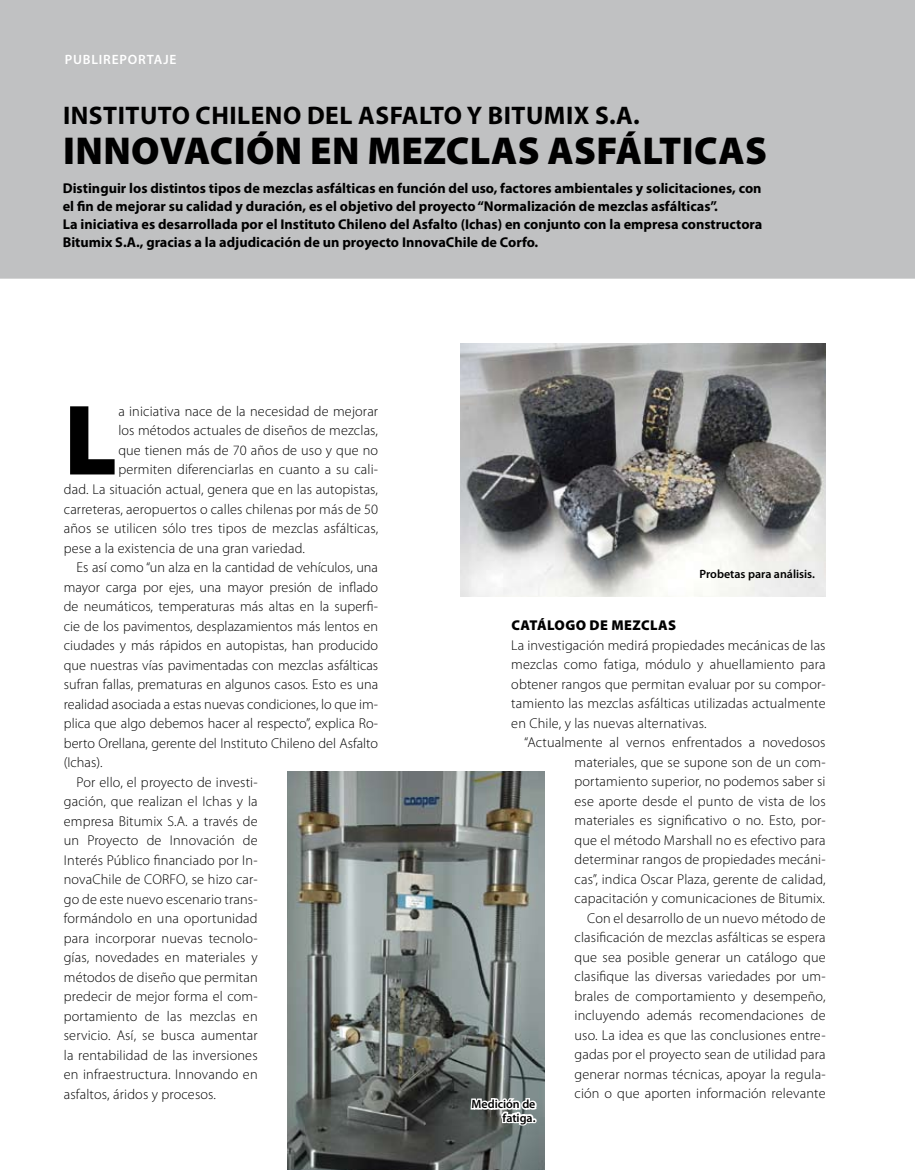
<style>
.page{position:relative;width:915px;height:1170px;background:#fff}
.page>*{position:absolute;margin:0;border:0;box-sizing:border-box;transform-origin:0 0}
.t1{font:900 101.1px "Myriad Pro";color:#000}
.t2{font:900 39px "Myriad Pro";letter-spacing:.01em;color:#000}
.t3{font:700 25.5px "Myriad Pro";letter-spacing:.02em;color:#000}
.t4{font:300 14.25px/19.5px "Myriad Pro";letter-spacing:.01em;color:#000;text-align:justify}
.t5{font:700 14.25px/18px "Myriad Pro";color:#000}
.t6{font:900 14.25px "Myriad Pro";letter-spacing:.03em;color:#000}
.t7{font:600 13.5px "Myriad Pro";letter-spacing:.06em;color:#fff}
.t8{font:600 12px/13.5px "Myriad Pro";color:#000;text-align:right}
</style>
<div class="page">
<div style="left:0;top:0;width:914px;height:279px;background:#c0c1c2"></div>
<img style="left:287px;top:771px;width:257px;height:398px">
<img style="left:460px;top:344px;width:365px;height:252px">
<svg style="left:469px;top:1072px;width:69px;height:66px"></svg>
<p class="t7" style="left:65px;top:51px;width:113px">Publireportaje</p>
<h3 class="t3" style="left:63px;top:98px;width:578px">Instituto Chileno del Asfalto y Bitumix S.A.</h3>
<h2 class="t2" style="left:63px;top:125px;width:705px">INNOVACI ÓN EN MEZCLAS ASFÁLTICAS</h2>
<p class="t5" style="left:63px;top:179px;width:700px">Distinguir los distintos tipos de mezclas asfálticas en función del uso, factores ambientales y solicitaciones, con el fin de mejorar su calidad y duración, es el objetivo del proyecto “Normalización de mezclas asfálticas”.<br>La iniciativa es desarrollada por el Instituto Chileno del Asfalto (Ichas) en conjunto con la empresa constructora Bitumix S.A., gracias a la adjudicación de un proyecto InnovaChile de Corfo.</p>
<h1 class="t1" style="left:64px;top:373px;width:55px">L</h1>
<p class="t4" style="left:118px;top:401px;width:261px">a iniciativa nace de la necesidad de mejorar</p>
<p class="t4" style="left:118px;top:421px;width:261px">los métodos actuales de diseños de mezclas,</p>
<p class="t4" style="left:118px;top:440px;width:261px">que tienen más de 70 años de uso y que no</p>
<p class="t4" style="left:118px;top:460px;width:261px">permiten diferenciarlas en cuanto a su cali-</p>
<p class="t4" style="left:64px;top:479px;width:315px">dad. La situación actual, genera que en las autopistas,</p>
<p class="t4" style="left:64px;top:499px;width:316px">carreteras, aeropuertos o calles chilenas por más de 50</p>
<p class="t4" style="left:64px;top:518px;width:316px">años se utilicen sólo tres tipos de mezclas asfálticas,</p>
<p class="t4" style="left:64px;top:538px;width:242px">pese a la existencia de una gran variedad.</p>
<p class="t4" style="left:77px;top:557px;width:303px">Es así como “un alza en la cantidad de vehículos, una</p>
<p class="t4" style="left:64px;top:577px;width:316px">mayor carga por ejes, una mayor presión de inflado</p>
<p class="t4" style="left:64px;top:596px;width:316px">de neumáticos, temperaturas más altas en la superfi-</p>
<p class="t4" style="left:64px;top:616px;width:316px">cie de los pavimentos, desplazamientos más lentos en</p>
<p class="t4" style="left:64px;top:635px;width:316px">ciudades y más rápidos en autopistas, han producido</p>
<p class="t4" style="left:64px;top:655px;width:316px">que nuestras vías pavimentadas con mezclas asfálticas</p>
<p class="t4" style="left:64px;top:674px;width:316px">sufran fallas, prematuras en algunos casos. Esto es una</p>
<p class="t4" style="left:64px;top:694px;width:316px">realidad asociada a estas nuevas condiciones, lo que im-</p>
<p class="t4" style="left:64px;top:713px;width:316px">plica que algo debemos hacer al respecto”, explica Ro-</p>
<p class="t4" style="left:64px;top:733px;width:316px">berto Orellana, gerente del Instituto Chileno del Asfalto</p>
<p class="t4" style="left:64px;top:752px;width:40px">(Ichas).</p>
<p class="t4" style="left:77px;top:772px;width:182px">Por ello, el proyecto de investi-</p>
<p class="t4" style="left:64px;top:791px;width:195px">gación, que realizan el Ichas y la</p>
<p class="t4" style="left:64px;top:811px;width:195px">empresa Bitumix S.A. a través de</p>
<p class="t4" style="left:64px;top:830px;width:195px">un Proyecto de Innovación de</p>
<p class="t4" style="left:64px;top:850px;width:195px">Interés Público financiado por In-</p>
<p class="t4" style="left:64px;top:869px;width:195px">novaChile de CORFO, se hizo car-</p>
<p class="t4" style="left:64px;top:889px;width:195px">go de este nuevo escenario trans-</p>
<p class="t4" style="left:64px;top:908px;width:195px">formándolo en una oportunidad</p>
<p class="t4" style="left:64px;top:928px;width:195px">para incorporar nuevas tecnolo-</p>
<p class="t4" style="left:64px;top:947px;width:195px">gías, novedades en materiales y</p>
<p class="t4" style="left:64px;top:967px;width:195px">métodos de diseño que permitan</p>
<p class="t4" style="left:64px;top:986px;width:195px">predecir de mejor forma el com-</p>
<p class="t4" style="left:64px;top:1006px;width:195px">portamiento de las mezclas en</p>
<p class="t4" style="left:64px;top:1025px;width:195px">servicio. Así, se busca aumentar</p>
<p class="t4" style="left:64px;top:1045px;width:195px">la rentabilidad de las inversiones</p>
<p class="t4" style="left:64px;top:1064px;width:195px">en infraestructura. Innovando en</p>
<p class="t4" style="left:64px;top:1084px;width:154px">asfaltos, áridos y procesos.</p>
<p class="t8" style="left:699px;top:566px;width:117px">Probetas para análisis.</p>
<p class="t6" style="left:511px;top:615px;width:166px">CATÁLOGO DE MEZCLAS</p>
<p class="t4" style="left:511px;top:635px;width:316px">La investigación medirá propiedades mecánicas de las mezclas como fatiga, módulo y ahuellamiento para obtener rangos que permitan evaluar por su compor&shy;tamiento las mezclas asfálticas utilizadas actualmente en Chile, y las nuevas alternativas.</p>
<p class="t4" style="left:524px;top:732px;width:303px;text-align:right">“Actualmente al vernos enfrentados a novedosos materiales, que se supone son de un com&shy;portamiento superior, no podemos saber si<br>ese aporte desde el punto de vista de los materiales es significativo o no. Esto, por-<br>que el método Marshall no es efectivo para determinar rangos de propiedades mecáni-<br>cas”, indica Oscar Plaza, gerente de calidad, capacitación y comunicaciones de Bitumix.<br>Con el desarrollo de un nuevo método de clasificación de mezclas asfálticas se espera<br>que sea posible generar un catálogo que clasifique las diversas variedades por um-<br>brales de comportamiento y desempeño, incluyendo además recomendaciones de<br>uso. La idea es que las conclusiones entre-<br>gadas por el proyecto sean de utilidad para<br>generar normas técnicas, apoyar la regula-<br>ción o que aporten información relevante</p>
<p class="t8" style="left:471px;top:1096px;width:65px">Medición de fatiga.</p>
</div>
